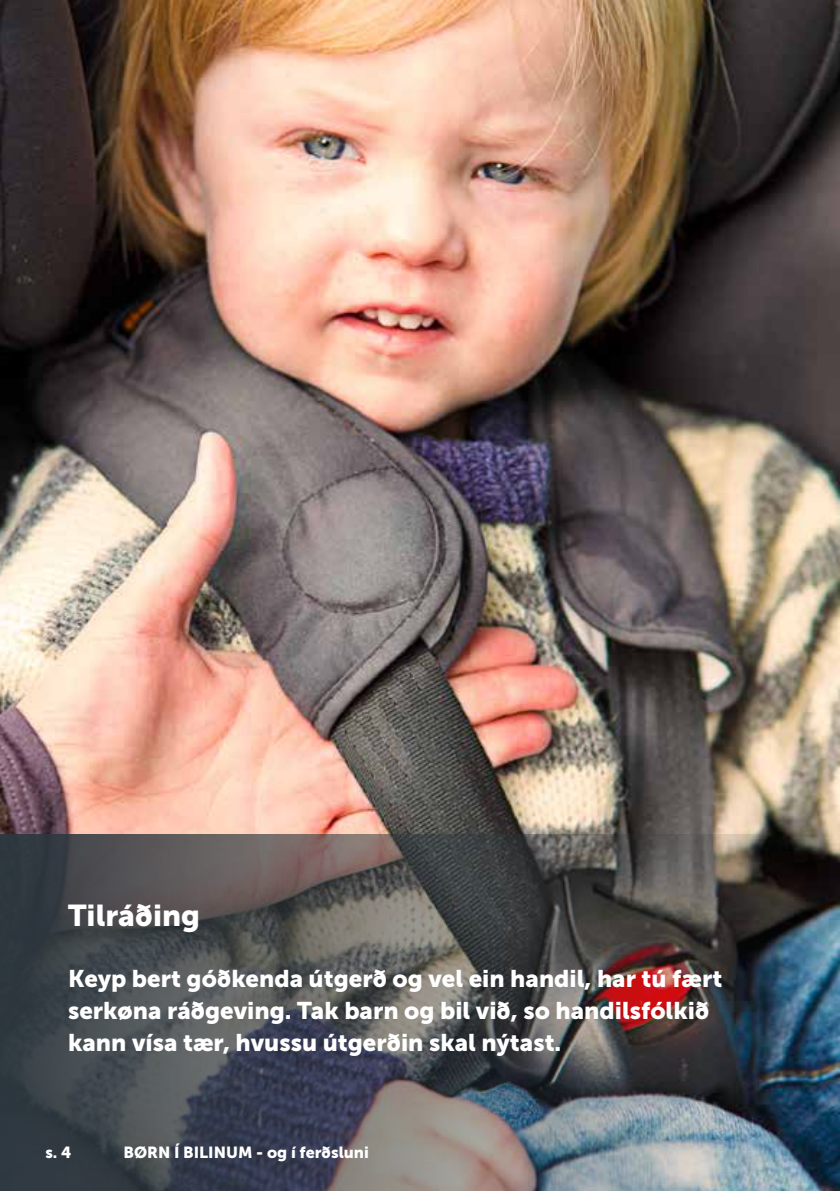
<style>
.page{position:relative;width:840px;height:1191px;background:#fff}
.page>*{position:absolute;margin:0;border:0;box-sizing:border-box;transform-origin:0 0}
.t1{font:30px "Museo Sans 900";color:#fff}
.t2{font:24px/32px "Museo Sans 900";color:#fff}
.t3{font:16px "Museo Sans 900";color:#fff}
</style>
<div class="page">
<img style="left:0;top:0;width:839px;height:834px">
<img style="left:0;top:834px;width:839px;height:357px">
<p class="t1" style="left:68px;top:898px;width:133px">Tilráðing</p>
<p class="t2" style="left:68px;top:962px;width:655px">Keyp bert góðkenda útgerð og vel ein handil, har tú fært serkøna ráðgeving. Tak barn og bil við, so handilsfólkið kann vísa tær, hvussu útgerðin skal nýtast.</p>
<p class="t3" style="left:45px;top:1143px;width:27px">s. 4</p>
<p class="t3" style="left:123px;top:1143px;width:247px">BØRN Í BILINUM - og í ferðsluni</p>
</div>
